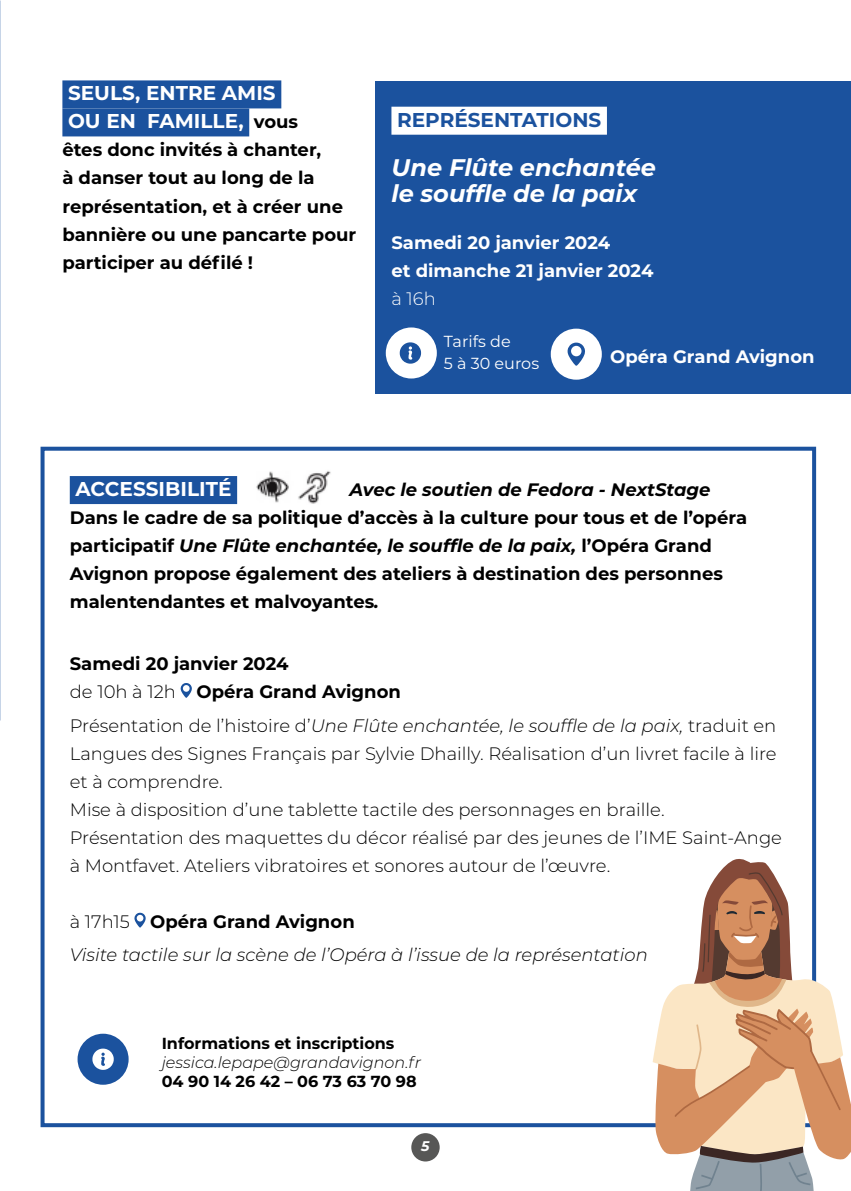
<style>
.page{position:relative;width:851px;height:1191px;background:#fff}
.page>*{position:absolute;margin:0;border:0;box-sizing:border-box;transform-origin:0 0}
.t1{font:italic 700 24px/26px "Montserrat";color:#fff}
.t2{font:700 20px/28px "Montserrat";color:#fff}
.t3{font:700 20px "Montserrat";color:#1b529e}
.t4{font:700 18px/28px "Montserrat";color:#000}
.t5{font:300 18px/28px "Montserrat";color:#000}
.t6{font:italic 300 18px/33.6px "Montserrat";color:#000}
.t7{font:700 18px/28px "Montserrat";color:#fff}
.t8{font:italic 700 18px "Montserrat";color:#000}
.t9{font:300 18px "Montserrat";color:#fff}
.t10{font:700 16px "Montserrat";color:#000}
.t11{font:italic 300 16px "Montserrat";color:#000}
.t12{font:16px/22px "Montserrat";color:#fff}
.t13{font:italic 700 14px "Montserrat";color:#fff}
.s1{font-size:18px;color:#000}
.s2{font-style:italic}
.s3{font-weight:300}
.s4{font-style:normal}
.s5{font-weight:700;font-style:normal}
</style>
<div class="page">
<div style="left:376px;top:81px;width:474px;height:313px;background:#1b529e"></div>
<div style="left:62px;top:80px;width:219px;height:28px;background:#1b529e"></div>
<div style="left:62px;top:108px;width:187px;height:28px;background:#1b529e"></div>
<div style="left:391px;top:107px;width:216px;height:28px;background:#fff"></div>
<div style="left:70px;top:476px;width:167px;height:28px;background:#1b529e"></div>
<svg style="left:180px;top:683px;width:12px;height:15px"></svg>
<svg style="left:134px;top:912px;width:12px;height:15px"></svg>
<div style="left:386px;top:327px;width:51px;height:51px;background:#fff;border-radius:50%"></div>
<svg style="left:399px;top:342px;width:22px;height:22px"></svg>
<div style="left:550px;top:329px;width:51px;height:51px;background:#fff;border-radius:50%"></div>
<svg style="left:567px;top:342px;width:18px;height:24px"></svg>
<div style="left:41px;top:447px;width:775px;height:680px;border:4px solid #1b529e"></div>
<div style="left:78px;top:1033px;width:51px;height:51px;background:#1b529e;border-radius:50%"></div>
<svg style="left:92px;top:1048px;width:22px;height:21px"></svg>
<img style="left:256px;top:471px;width:75px;height:33px">
<svg style="left:652px;top:857px;width:198px;height:334px"></svg>
<div style="left:411px;top:1133px;width:28px;height:28px;background:#575756;border-radius:50%"></div>
<p class="t2" style="left:68px;top:78px;width:231px">SEULS, ENTRE AMIS<br>OU EN FAMILLE, <span class="s1">vous</span></p>
<p class="t4" style="left:62px;top:135px;width:295px">êtes donc invités à chanter,<br>à danser tout au long de la représentation, et à créer une bannière ou une pancarte pour participer au défilé !</p>
<p class="t3" style="left:397px;top:105px;width:206px">REPRÉSENTATIONS</p>
<h1 class="t1" style="left:391px;top:153px;width:266px">Une Flûte enchantée le souffle de la paix</h1>
<p class="t7" style="left:391px;top:228px;width:263px">Samedi 20 janvier 2024<br>et dimanche 21 janvier 2024</p>
<p class="t9" style="left:391px;top:286px;width:46px">à 16h</p>
<p class="t12" style="left:444px;top:330px;width:97px">Tarifs de<br>5 à 30 euros</p>
<p class="t7" style="left:610px;top:341px;width:206px">Opéra Grand Avignon</p>
<p class="t2" style="left:75px;top:474px;width:157px">ACCESSIBILITÉ</p>
<p class="t8" style="left:349px;top:477px;width:362px">Avec le soutien de Fedora - NextStage</p>
<p class="t4" style="left:70px;top:503px;width:678px">Dans le cadre de sa politique d’accès à la culture pour tous et de l’opéra participatif <span class="s2">Une Flûte enchantée, le souffle de la paix,</span> l’Opéra Grand Avignon propose également des ateliers à destination des personnes malentendantes et malvoyantes<span class="s2">.</span></p>
<p class="t4" style="left:70px;top:648px;width:332px">Samedi 20 janvier 2024<br><span class="s3">de 10h à 12h</span> Opéra Grand Avignon</p>
<p class="t5" style="left:70px;top:710px;width:713px">Présentation de l’histoire d’<span class="s2">Une Flûte enchantée, le souffle de la paix,</span> traduit en Langues des Signes Français par Sylvie Dhailly. Réalisation d’un livret facile à lire et à comprendre.<br>Mise à disposition d’une tablette tactile des personnages en braille.<br>Présentation des maquettes du décor réalisé par des jeunes de l’IME Saint-Ange à Montfavet. Ateliers vibratoires et sonores autour de l’œuvre.</p>
<p class="t6" style="left:70px;top:903px;width:579px"><span class="s4">à 17h15</span> <span class="s5">Opéra Grand Avignon<br></span>Visite tactile sur la scène de l’Opéra à l’issue de la représentation</p>
<p class="t10" style="left:162px;top:1031px;width:234px">Informations et inscriptions</p>
<p class="t11" style="left:162px;top:1051px;width:261px">jessica.lepape@grandavignon.fr</p>
<p class="t10" style="left:162px;top:1070px;width:256px">04 90 14 26 42 – 06 73 63 70 98</p>
<p class="t13" style="left:421px;top:1135px;width:10px">5</p>
</div>
